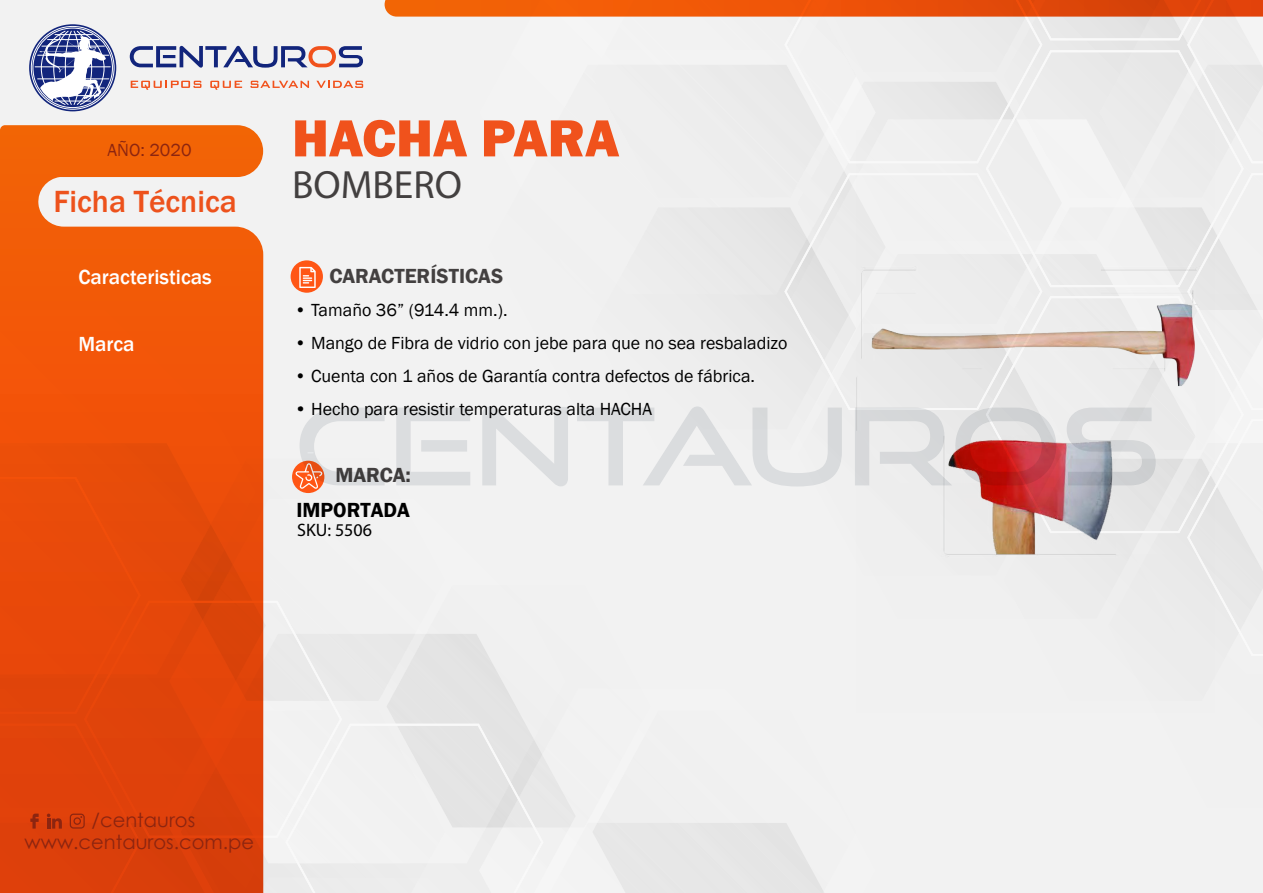
<style>
.page{position:relative;width:1263px;height:893px;background:#f2f2f2}
.page>*{position:absolute;margin:0;border:0;box-sizing:border-box;transform-origin:0 0}
.t1{font:800 54px "Franklin Gothic";color:#f0521c}
.t2{font:39.45px "Myriad Pro";color:#434040}
.t3{font:500 31.5px "Franklin Gothic";color:#ed521c}
.t4{font:600 21px "Franklin Gothic";color:#434040}
.t5{font:500 21px "Franklin Gothic";color:#fff}
.t6{font:600 21px "Franklin Gothic";color:#000}
.t7{font:19.5px "Century Gothic";color:#8c2510}
.t8{font:18px "Franklin Gothic";color:#000}
.t9{font:18px "Franklin Gothic";color:#8c2510}
.t10{font:18px "Myriad Pro";color:#000}
</style>
<div class="page">
<div style="left:688px;top:207px;width:96px;height:133px;background:#e9e9e9"></div>
<svg style="left:387px;top:634px;width:138px;height:90px"></svg>
<svg style="left:784px;top:173px;width:72px;height:235px"></svg>
<svg style="left:1215px;top:233px;width:42px;height:77px"></svg>
<div style="left:1215px;top:484px;width:48px;height:126px;background:#e8e8e8"></div>
<svg style="left:0;top:125px;width:263px;height:599px;background:#ec5c19"></svg>
<svg style="left:385px;top:0;width:878px;height:119px"></svg>
<svg style="left:0;top:724px;width:824px;height:169px"></svg>
<svg style="left:130px;top:46px;width:233px;height:22px"></svg>
<svg style="left:131px;top:81px;width:70px;height:9px"></svg>
<svg style="left:210px;top:81px;width:32px;height:9px"></svg>
<svg style="left:250px;top:81px;width:59px;height:7px"></svg>
<svg style="left:316px;top:81px;width:47px;height:7px"></svg>
<svg style="left:29px;top:24px;width:87px;height:87px"></svg>
<svg style="left:33px;top:31px;width:79px;height:76px"></svg>
<div style="left:291px;top:260px;width:32px;height:33px;background:#ff5615;border-radius:50%"></div>
<svg style="left:299px;top:267px;width:17px;height:21px"></svg>
<div style="left:292px;top:461px;width:32px;height:32px;background:#ff5615;border-radius:50%"></div>
<img style="left:856px;top:207px;width:359px;height:367px">
<svg style="left:295px;top:408px;width:90px;height:81px"></svg>
<svg style="left:396px;top:408px;width:74px;height:77px"></svg>
<svg style="left:482px;top:407px;width:86px;height:79px"></svg>
<svg style="left:577px;top:406px;width:265px;height:80px"></svg>
<svg style="left:855px;top:408px;width:201px;height:77px"></svg>
<svg style="left:1067px;top:408px;width:89px;height:77px"></svg>
<p class="t9" style="left:108px;top:139px;width:86px">AÑO: 2020</p>
<h3 class="t3" style="left:53px;top:182px;width:185px">Ficha Técnica</h3>
<p class="t5" style="left:78px;top:264px;width:135px">Caracteristicas</p>
<p class="t5" style="left:78px;top:331px;width:58px">Marca</p>
<h1 class="t1" style="left:292px;top:103px;width:329px">HACHA PARA</h1>
<h2 class="t2" style="left:292px;top:160px;width:171px">BOMBERO</h2>
<p class="t4" style="left:329px;top:263px;width:175px">CARACTERÍSTICAS</p>
<p class="t8" style="left:295px;top:299px;width:214px">• Tamaño 36” (914.4 mm.).</p>
<p class="t8" style="left:295px;top:332px;width:494px">• Mango de Fibra de vidrio con jebe para que no sea resbaladizo</p>
<p class="t8" style="left:295px;top:365px;width:462px">• Cuenta con 1 años de Garantía contra defectos de fábrica.</p>
<p class="t8" style="left:295px;top:398px;width:359px">• Hecho para resistir temperaturas alta HACHA</p>
<p class="t4" style="left:335px;top:462px;width:77px">MARCA:</p>
<p class="t6" style="left:296px;top:497px;width:115px">IMPORTADA</p>
<p class="t10" style="left:297px;top:519px;width:76px">SKU: 5506</p>
<p class="t7" style="left:92px;top:806px;width:105px">/centauros</p>
<p class="t7" style="left:25px;top:829px;width:231px">www.centauros.com.pe</p>
</div>
